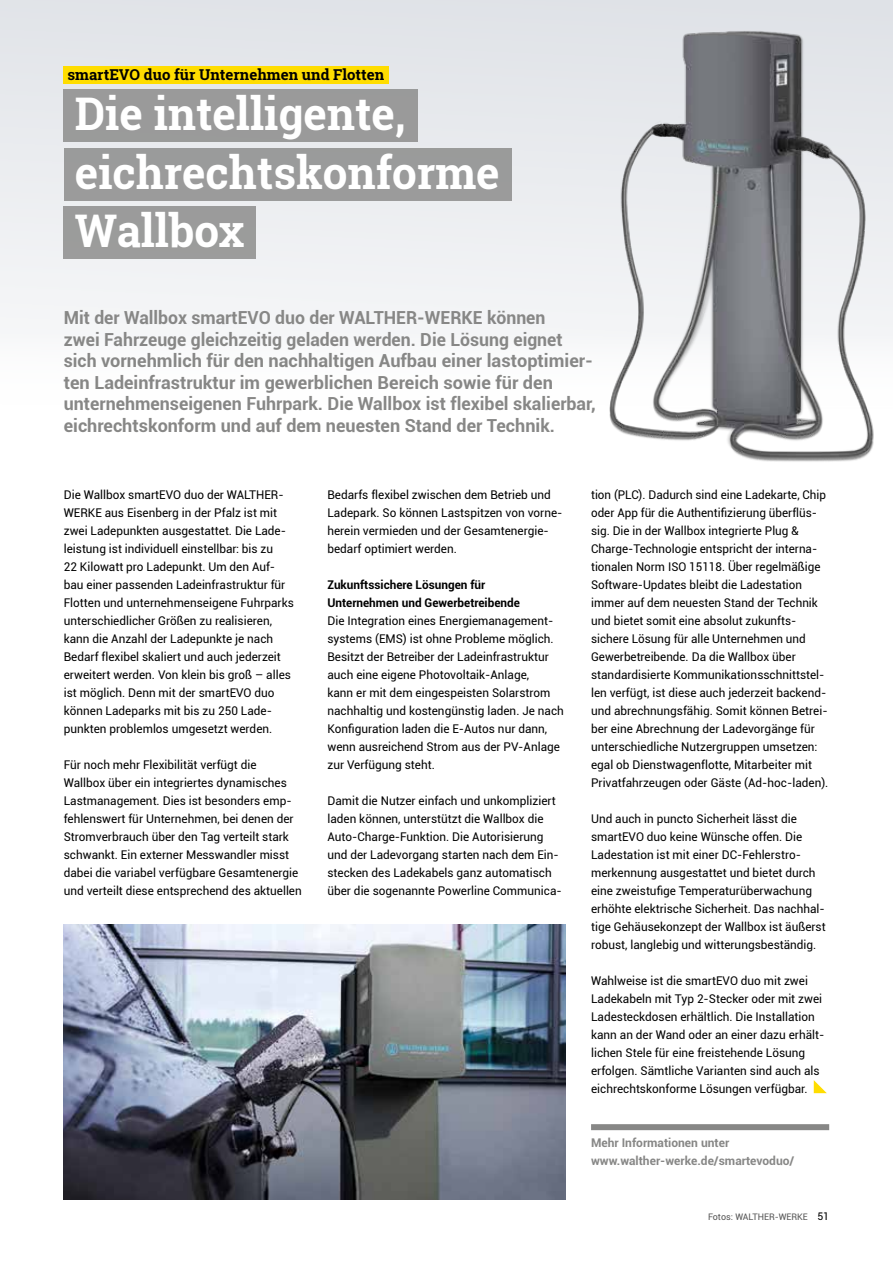
<style>
.page{position:relative;width:893px;height:1263px;background:#fff}
.page>*{position:absolute;margin:0;border:0;box-sizing:border-box;transform-origin:0 0}
.t1{font:700 45px/58.5px "Roboto Slab";color:#fff}
.t2{font:700 18px/21.6px "Roboto";color:#878786}
.t3{font:700 15px "Roboto Slab";color:#000}
.t4{font:12px/18px "Roboto";color:#000}
.t5{font:700 12px/18px "Roboto";color:#000}
.t6{font:700 12px/18px "Roboto";color:#878786}
.t7{font:10.5px "Roboto";color:#000}
.t8{font:9px "Roboto";color:#565656}
</style>
<div class="page">
<div style="left:0;top:0;width:893px;height:419px;background:linear-gradient(to bottom,#dee1e6,#fdfdfd)"></div>
<img style="left:554px;top:1px;width:339px;height:461px">
<img style="left:64px;top:925px;width:502px;height:274px">
<div style="left:591px;top:1124px;width:238px;height:6px;background:#878786"></div>
<svg style="left:814px;top:1080px;width:13px;height:13px"></svg>
<div style="left:64px;top:90px;width:354px;height:52px;background:#9a9a9a"></div>
<div style="left:64px;top:148px;width:447px;height:52px;background:#9b9b9b"></div>
<div style="left:64px;top:206px;width:192px;height:53px;background:#9b9c9b"></div>
<div style="left:64px;top:66px;width:325px;height:18px;background:#fd0"></div>
<img style="left:0;top:0;width:1px;height:1263px">
<p class="t3" style="left:67px;top:64px;width:318px">smartEVO duo für Unternehmen und Flotten</p>
<h1 class="t1" style="left:75px;top:84px;width:426px">Die intelligente, eichrechtskonforme<br>Wallbox</h1>
<p class="t2" style="left:64px;top:306px;width:533px">Mit der Wallbox smartEVO duo der WALTHER-WERKE können<br>zwei Fahrzeuge gleichzeitig geladen werden. Die Lösung eignet sich vornehmlich für den nachhaltigen Aufbau einer lastoptimier&shy;ten Ladeinfrastruktur im gewerblichen Bereich sowie für den unternehmenseigenen Fuhrpark. Die Wallbox ist flexibel skalierbar, eichrechtskonform und auf dem neuesten Stand der Technik.</p>
<p class="t4" style="left:64px;top:485px;width:232px">Die Wallbox smartEVO duo der WALTHER-WERKE aus Eisenberg in der Pfalz ist mit zwei Ladepunkten ausgestattet. Die Lade&shy;leistung ist individuell einstellbar: bis zu<br>22 Kilowatt pro Ladepunkt. Um den Auf&shy;bau einer passenden Ladeinfrastruktur für Flotten und unternehmenseigene Fuhrparks unterschiedlicher Größen zu realisieren, kann die Anzahl der Ladepunkte je nach Bedarf flexibel skaliert und auch jederzeit erweitert werden. Von klein bis groß – alles ist möglich. Denn mit der smartEVO duo können Ladeparks mit bis zu 250 Lade&shy;punkten problemlos umgesetzt werden.</p>
<p class="t4" style="left:64px;top:755px;width:240px">Für noch mehr Flexibilität verfügt die<br>Wallbox über ein integriertes dynamisches Lastmanagement. Dies ist besonders emp&shy;fehlenswert für Unternehmen, bei denen der Stromverbrauch über den Tag verteilt stark schwankt. Ein externer Messwandler misst dabei die variabel verfügbare Gesamtenergie und verteilt diese entsprechend des aktuellen</p>
<p class="t4" style="left:327px;top:485px;width:237px">Bedarfs flexibel zwischen dem Betrieb und Ladepark. So können Lastspitzen von vorne&shy;herein vermieden und der Gesamtenergie&shy;bedarf optimiert werden.</p>
<p class="t5" style="left:327px;top:575px;width:194px">Zukunftssichere Lösungen für<br>Unternehmen und Gewerbetreibende</p>
<p class="t4" style="left:327px;top:611px;width:238px">Die Integration eines Energiemanagement&shy;systems (EMS) ist ohne Probleme möglich.<br>Besitzt der Betreiber der Ladeinfrastruktur auch eine eigene Photovoltaik-Anlage,<br>kann er mit dem eingespeisten Solarstrom nachhaltig und kostengünstig laden. Je nach Konfiguration laden die E-Autos nur dann, wenn ausreichend Strom aus der PV-Anlage zur Verfügung steht.</p>
<p class="t4" style="left:327px;top:791px;width:236px">Damit die Nutzer einfach und unkompliziert laden können, unterstützt die Wallbox die Auto-Charge-Funktion. Die Autorisierung und der Ladevorgang starten nach dem Ein&shy;stecken des Ladekabels ganz automatisch über die sogenannte Powerline Communica-</p>
<p class="t4" style="left:591px;top:485px;width:239px">tion (PLC). Dadurch sind eine Ladekarte, Chip oder App für die Authentifizierung überflüs&shy;sig. Die in der Wallbox integrierte Plug &amp; Charge-Technologie entspricht der interna&shy;tionalen Norm ISO 15118. Über regelmäßige Software-Updates bleibt die Ladestation immer auf dem neuesten Stand der Technik und bietet somit eine absolut zukunfts&shy;sichere Lösung für alle Unternehmen und Gewerbetreibende. Da die Wallbox über standardisierte Kommunikationsschnittstel&shy;len verfügt, ist diese auch jederzeit backend&shy;und abrechnungsfähig. Somit können Betrei&shy;ber eine Abrechnung der Ladevorgänge für unterschiedliche Nutzergruppen umsetzen: egal ob Dienstwagenflotte, Mitarbeiter mit Privatfahrzeugen oder Gäste (Ad-hoc-laden).</p>
<p class="t4" style="left:591px;top:809px;width:236px">Und auch in puncto Sicherheit lässt die smartEVO duo keine Wünsche offen. Die Ladestation ist mit einer DC-Fehlerstro&shy;merkennung ausgestattet und bietet durch eine zweistufige Temperaturüberwachung erhöhte elektrische Sicherheit. Das nachhal&shy;tige Gehäusekonzept der Wallbox ist äußerst robust, langlebig und witterungsbeständig.</p>
<p class="t4" style="left:591px;top:971px;width:235px">Wahlweise ist die smartEVO duo mit zwei Ladekabeln mit Typ 2-Stecker oder mit zwei Ladesteckdosen erhältlich. Die Installation kann an der Wand oder an einer dazu erhält&shy;lichen Stele für eine freistehende Lösung erfolgen. Sämtliche Varianten sind auch als eichrechtskonforme Lösungen verfügbar.</p>
<p class="t6" style="left:591px;top:1133px;width:205px">Mehr Informationen unter www.walther-werke.de/smartevoduo/</p>
<p class="t8" style="left:708px;top:1210px;width:101px">Fotos: WALTHER-WERKE</p>
<p class="t7" style="left:817px;top:1209px;width:13px">51</p>
</div>
